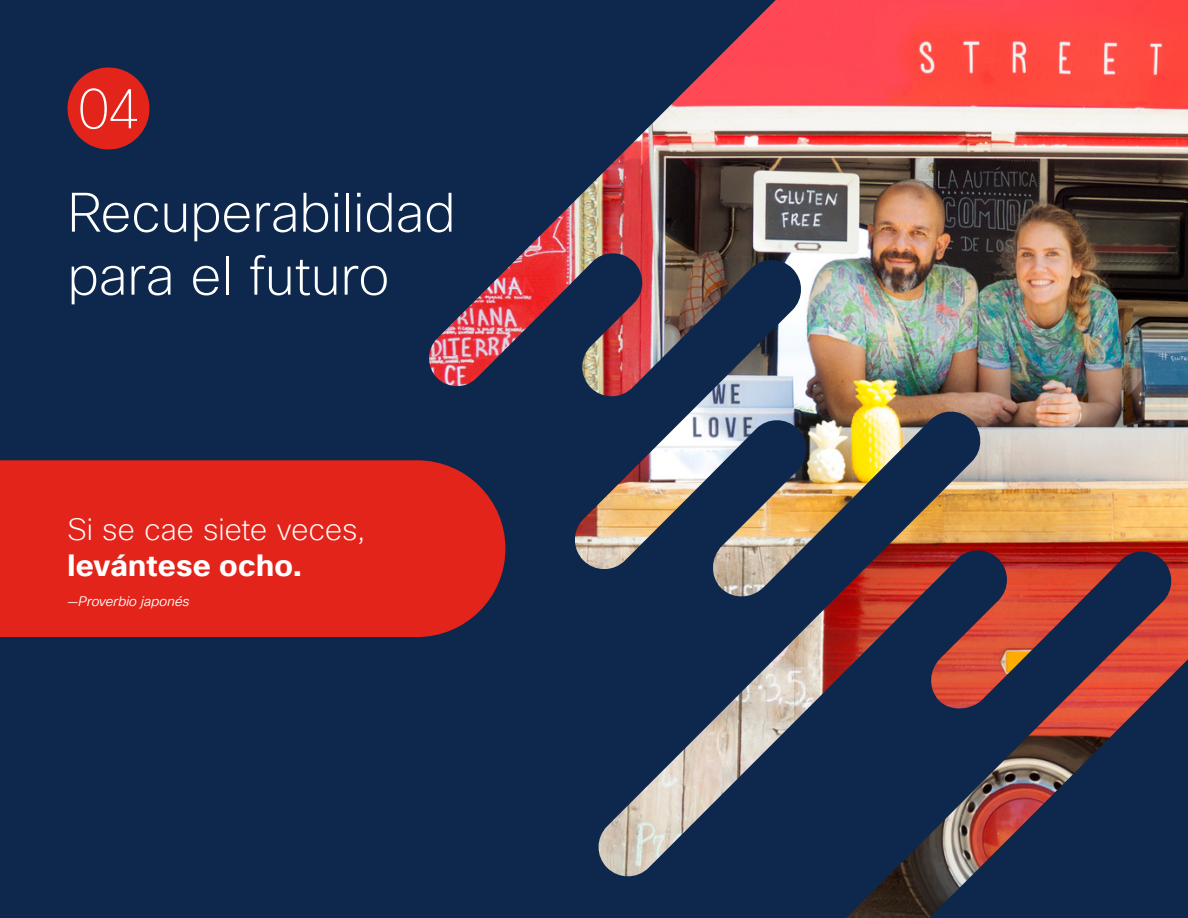
<style>
.page{position:relative;width:1188px;height:918px;background:#0d274d}
.page>*{position:absolute;margin:0;border:0;box-sizing:border-box;transform-origin:0 0}
.t1{font:100 55.8px "Cisco Sans TT";color:#fff}
.t2{font:200 54px/63px "Cisco Sans TT";color:#fff}
.t3{font:200 30px "Cisco Sans TT";color:#fff}
.t4{font:700 30px "Cisco Sans TT";letter-spacing:.01em;color:#fff}
.t5{font:italic 13.5px "Cisco Sans TT Light";color:#fff}
.s1{font-family:"Source Sans Pro";font-style:normal}
</style>
<div class="page">
<img style="left:429px;top:0;width:759px;height:918px">
<div style="left:0;top:460px;width:505px;height:177px;background:#e3241b"></div>
<div style="left:67px;top:67px;width:82px;height:82px;background:#e3241b;border-radius:50%"></div>
<p class="t1" style="left:77px;top:73px;width:65px">04</p>
<p class="t2" style="left:68px;top:183px;width:390px">Recuperabilidad para el futuro</p>
<p class="t3" style="left:68px;top:510px;width:299px">Si se cae siete veces,</p>
<p class="t4" style="left:68px;top:545px;width:236px">levántese ocho.</p>
<p class="t5" style="left:68px;top:593px;width:123px"><span class="s1">―</span>Proverbio japonés</p>
</div>
